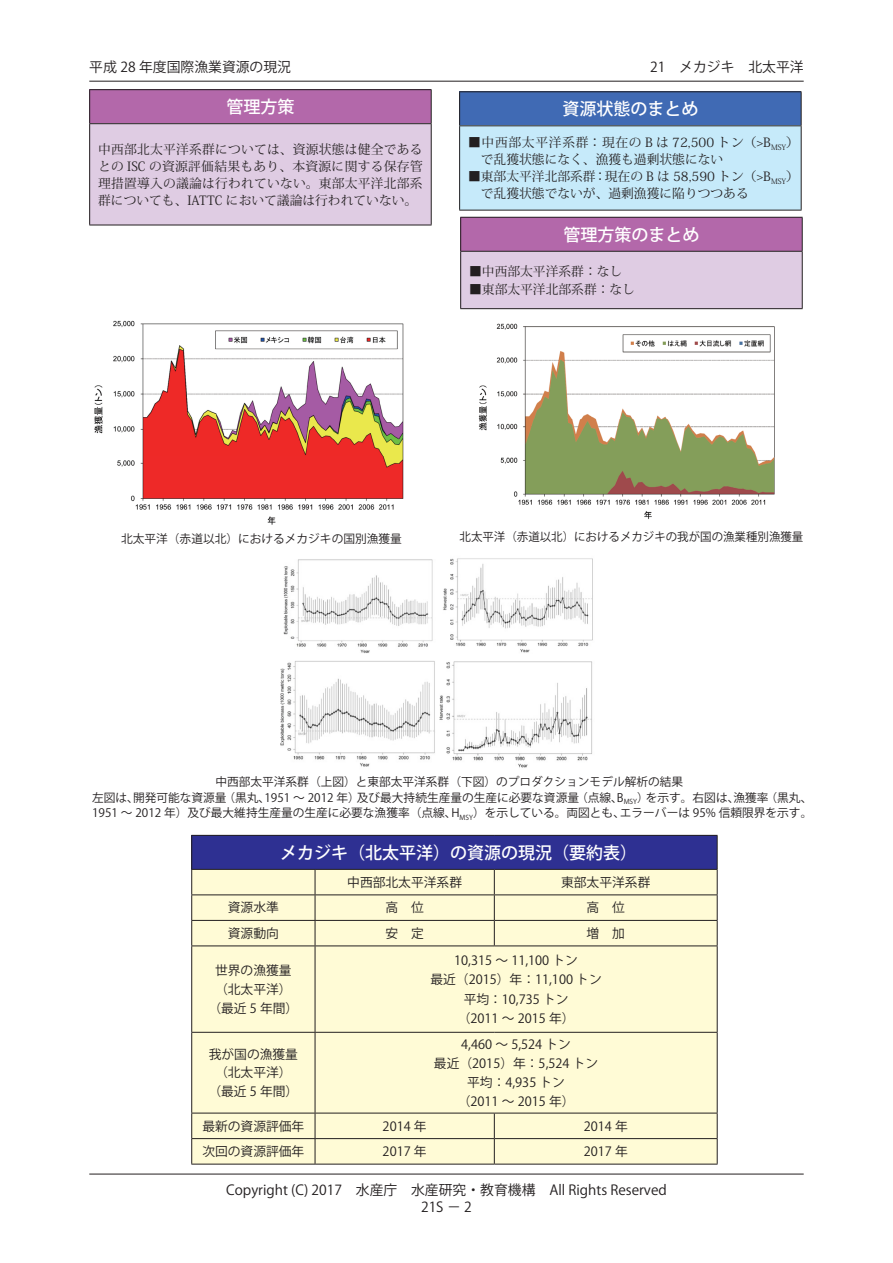
<style>
.page{position:relative;width:893px;height:1263px;background:#fff}
.page>*{position:absolute;margin:0;border:0;box-sizing:border-box;transform-origin:0 0}
.t1{font:500 16.95px "Koz Go Pro";color:#fff}
.t2{font:13.8px "Koz Go Pro";color:#231f20}
.t3{font:12.75px/17px "Koz Min Pro";color:#231f20}
.t4{font:12.75px "Koz Go Pro";color:#231f20}
.t5{font:11.7px/15.9px "Koz Go Pro";color:#231f20}
</style>
<div class="page">
<div style="left:461px;top:217px;width:341px;height:34px;background:#b368aa"></div>
<div style="left:461px;top:251px;width:341px;height:58px;background:#dfcce3"></div>
<hr style="left:460px;top:217px;width:343px;height:1px;background:#231f20">
<hr style="left:460px;top:218px;width:1px;height:33px;background:#231f20">
<hr style="left:802px;top:218px;width:1px;height:33px;background:#231f20">
<hr style="left:460px;top:251px;width:343px;height:1px;background:#231f20">
<hr style="left:460px;top:252px;width:1px;height:56px;background:#231f20">
<hr style="left:802px;top:252px;width:1px;height:56px;background:#231f20">
<hr style="left:460px;top:308px;width:343px;height:1px;background:#231f20">
<div style="left:192px;top:835px;width:525px;height:34px;background:#2e3092"></div>
<div style="left:192px;top:870px;width:525px;height:294px;background:#fffbd6"></div>
<hr style="left:191px;top:835px;width:124px;height:1px;background:#231f20">
<hr style="left:191px;top:836px;width:1px;height:33px;background:#231f20">
<hr style="left:315px;top:835px;width:179px;height:1px;background:#231f20">
<hr style="left:494px;top:835px;width:224px;height:1px;background:#231f20">
<hr style="left:717px;top:836px;width:1px;height:33px;background:#231f20">
<hr style="left:191px;top:869px;width:124px;height:1px;background:#231f20">
<hr style="left:315px;top:869px;width:179px;height:1px;background:#231f20">
<hr style="left:494px;top:869px;width:224px;height:1px;background:#231f20">
<hr style="left:191px;top:894px;width:124px;height:1px;background:#231f20">
<hr style="left:315px;top:894px;width:179px;height:1px;background:#231f20">
<hr style="left:494px;top:894px;width:224px;height:1px;background:#231f20">
<hr style="left:191px;top:920px;width:124px;height:1px;background:#231f20">
<svg style="left:191px;top:870px;width:1px;height:75px"></svg>
<hr style="left:315px;top:920px;width:179px;height:1px;background:#231f20">
<svg style="left:315px;top:870px;width:1px;height:75px"></svg>
<hr style="left:494px;top:920px;width:224px;height:1px;background:#231f20">
<svg style="left:494px;top:870px;width:1px;height:75px"></svg>
<svg style="left:717px;top:870px;width:1px;height:75px"></svg>
<hr style="left:191px;top:945px;width:124px;height:1px;background:#231f20">
<hr style="left:191px;top:946px;width:1px;height:86px;background:#231f20">
<hr style="left:315px;top:945px;width:179px;height:1px;background:#231f20">
<hr style="left:315px;top:946px;width:1px;height:86px;background:#231f20">
<hr style="left:494px;top:945px;width:224px;height:1px;background:#231f20">
<hr style="left:717px;top:946px;width:1px;height:86px;background:#231f20">
<hr style="left:191px;top:1032px;width:124px;height:1px;background:#231f20">
<hr style="left:191px;top:1033px;width:1px;height:80px;background:#231f20">
<hr style="left:315px;top:1032px;width:179px;height:1px;background:#231f20">
<hr style="left:315px;top:1033px;width:1px;height:80px;background:#231f20">
<hr style="left:494px;top:1032px;width:224px;height:1px;background:#231f20">
<hr style="left:717px;top:1033px;width:1px;height:80px;background:#231f20">
<hr style="left:191px;top:1113px;width:124px;height:1px;background:#231f20">
<hr style="left:315px;top:1113px;width:179px;height:1px;background:#231f20">
<hr style="left:494px;top:1113px;width:224px;height:1px;background:#231f20">
<hr style="left:191px;top:1138px;width:124px;height:1px;background:#231f20">
<svg style="left:191px;top:1113px;width:1px;height:51px"></svg>
<hr style="left:315px;top:1138px;width:179px;height:1px;background:#231f20">
<svg style="left:315px;top:1113px;width:1px;height:51px"></svg>
<hr style="left:494px;top:1138px;width:224px;height:1px;background:#231f20">
<svg style="left:494px;top:1113px;width:1px;height:51px"></svg>
<svg style="left:717px;top:1113px;width:1px;height:51px"></svg>
<hr style="left:191px;top:1164px;width:124px;height:1px;background:#231f20">
<hr style="left:315px;top:1164px;width:179px;height:1px;background:#231f20">
<hr style="left:494px;top:1164px;width:224px;height:1px;background:#231f20">
<div style="left:460px;top:92px;width:341px;height:34px;background:#406ab4"></div>
<div style="left:460px;top:126px;width:341px;height:84px;background:#c6eafa"></div>
<hr style="left:459px;top:91px;width:342px;height:1px;background:#231f20">
<hr style="left:459px;top:92px;width:1px;height:33px;background:#231f20">
<hr style="left:801px;top:92px;width:1px;height:33px;background:#231f20">
<hr style="left:459px;top:125px;width:342px;height:1px;background:#231f20">
<hr style="left:459px;top:126px;width:1px;height:84px;background:#231f20">
<hr style="left:801px;top:126px;width:1px;height:84px;background:#231f20">
<hr style="left:459px;top:210px;width:342px;height:1px;background:#231f20">
<div style="left:90px;top:90px;width:341px;height:34px;background:#b368aa"></div>
<div style="left:90px;top:124px;width:341px;height:101px;background:#dfcce3"></div>
<hr style="left:89px;top:89px;width:343px;height:1px;background:#231f20">
<hr style="left:89px;top:90px;width:1px;height:33px;background:#231f20">
<hr style="left:431px;top:90px;width:1px;height:33px;background:#231f20">
<hr style="left:89px;top:123px;width:343px;height:1px;background:#231f20">
<hr style="left:89px;top:124px;width:1px;height:101px;background:#231f20">
<hr style="left:431px;top:124px;width:1px;height:101px;background:#231f20">
<hr style="left:89px;top:225px;width:343px;height:1px;background:#231f20">
<img style="left:94px;top:320px;width:310px;height:205px">
<img style="left:478px;top:323px;width:297px;height:196px">
<img style="left:281px;top:558px;width:312px;height:210px">
<hr style="left:89px;top:81px;width:715px;height:1px;background:#231f20">
<hr style="left:89px;top:1174px;width:715px;height:1px;background:#231f20">
<p class="t2" style="left:89px;top:58px;width:203px">平成 28 年度国際漁業資源の現況</p>
<p class="t2" style="left:650px;top:58px;width:155px">21　メカジキ　北太平洋</p>
<p class="t1" style="left:226px;top:96px;width:70px">管理方策</p>
<p class="t3" style="left:98px;top:140px;width:326px;text-align:justify">中西部北太平洋系群については、資源状態は健全であるとの ISC の資源評価結果もあり、本資源に関する保存管理措置導入の議論は行われていない。東部太平洋北部系群についても、IATTC において議論は行われていない。</p>
<p class="t1" style="left:562px;top:98px;width:138px">資源状態のまとめ</p>
<p class="t3" style="left:481px;top:134px;width:320px;text-indent:-13px">■中西部太平洋系群：現在の B は 72,500 トン（&gt;B<sub>MSY</sub>）で乱獲状態になく、漁獲も過剰状態にない</p>
<p class="t3" style="left:481px;top:168px;width:320px;text-indent:-13px">■東部太平洋北部系群：現在の B は 58,590 トン（&gt;B<sub>MSY</sub>）で乱獲状態でないが、過剰漁獲に陥りつつある</p>
<p class="t1" style="left:563px;top:224px;width:138px">管理方策のまとめ</p>
<p class="t3" style="left:469px;top:262px;width:155px">■中西部太平洋系群：なし</p>
<p class="t3" style="left:469px;top:280px;width:167px">■東部太平洋北部系群：なし</p>
<p class="t5" style="left:121px;top:531px;width:282px">北太平洋（赤道以北）におけるメカジキの国別漁獲量</p>
<p class="t5" style="left:460px;top:529px;width:345px">北太平洋（赤道以北）におけるメカジキの我が国の漁業種別漁獲量</p>
<p class="t5" style="left:215px;top:774px;width:469px">中西部太平洋系群（上図）と東部太平洋系群（下図）のプロダクションモデル解析の結果</p>
<p class="t5" style="left:92px;top:789px;width:722px">左図は、開発可能な資源量（黒丸、1951 ～ 2012 年）及び最大持続生産量の生産に必要な資源量（点線、B<sub>MSY</sub>）を示す。右図は、漁獲率（黒丸、<br>1951 ～ 2012 年）及び最大維持生産量の生産に必要な漁獲率（点線、H<sub>MSY</sub>）を示している。両図とも、エラーバーは 95% 信頼限界を示す。</p>
<p class="t1" style="left:280px;top:842px;width:359px">メカジキ（北太平洋）の資源の現況（要約表）</p>
<p class="t4" style="left:347px;top:874px;width:116px">中西部北太平洋系群</p>
<p class="t4" style="left:561px;top:874px;width:91px">東部太平洋系群</p>
<p class="t4" style="left:228px;top:899px;width:53px">資源水準</p>
<p class="t4" style="left:386px;top:899px;width:40px">高　位</p>
<p class="t4" style="left:587px;top:899px;width:40px">高　位</p>
<p class="t4" style="left:228px;top:925px;width:53px">資源動向</p>
<p class="t4" style="left:386px;top:925px;width:40px">安　定</p>
<p class="t4" style="left:587px;top:925px;width:40px">増　加</p>
<p class="t4" style="left:215px;top:962px;width:78px">世界の漁獲量</p>
<p class="t4" style="left:215px;top:981px;width:78px">（北太平洋）</p>
<p class="t4" style="left:208px;top:1000px;width:91px">（最近 5 年間）</p>
<p class="t4" style="left:454px;top:952px;width:125px">10,315 ～ 11,100 トン</p>
<p class="t4" style="left:430px;top:971px;width:173px">最近（2015）年：11,100 トン</p>
<p class="t4" style="left:464px;top:990px;width:106px">平均：10,735 トン</p>
<p class="t4" style="left:458px;top:1010px;width:118px">（2011 ～ 2015 年）</p>
<p class="t4" style="left:209px;top:1046px;width:91px">我が国の漁獲量</p>
<p class="t4" style="left:215px;top:1064px;width:78px">（北太平洋）</p>
<p class="t4" style="left:208px;top:1083px;width:91px">（最近 5 年間）</p>
<p class="t4" style="left:461px;top:1036px;width:111px">4,460 ～ 5,524 トン</p>
<p class="t4" style="left:434px;top:1055px;width:166px">最近（2015）年：5,524 トン</p>
<p class="t4" style="left:467px;top:1074px;width:99px">平均：4,935 トン</p>
<p class="t4" style="left:458px;top:1093px;width:118px">（2011 ～ 2015 年）</p>
<p class="t4" style="left:202px;top:1118px;width:104px">最新の資源評価年</p>
<p class="t4" style="left:383px;top:1118px;width:46px">2014 年</p>
<p class="t4" style="left:584px;top:1118px;width:46px">2014 年</p>
<p class="t4" style="left:202px;top:1143px;width:104px">次回の資源評価年</p>
<p class="t4" style="left:383px;top:1143px;width:46px">2017 年</p>
<p class="t4" style="left:584px;top:1143px;width:46px">2017 年</p>
<p class="t2" style="left:226px;top:1181px;width:442px">Copyright (C) 2017　水産庁　水産研究・教育機構　All Rights Reserved</p>
<p class="t2" style="left:421px;top:1198px;width:52px">21S － 2</p>
</div>
